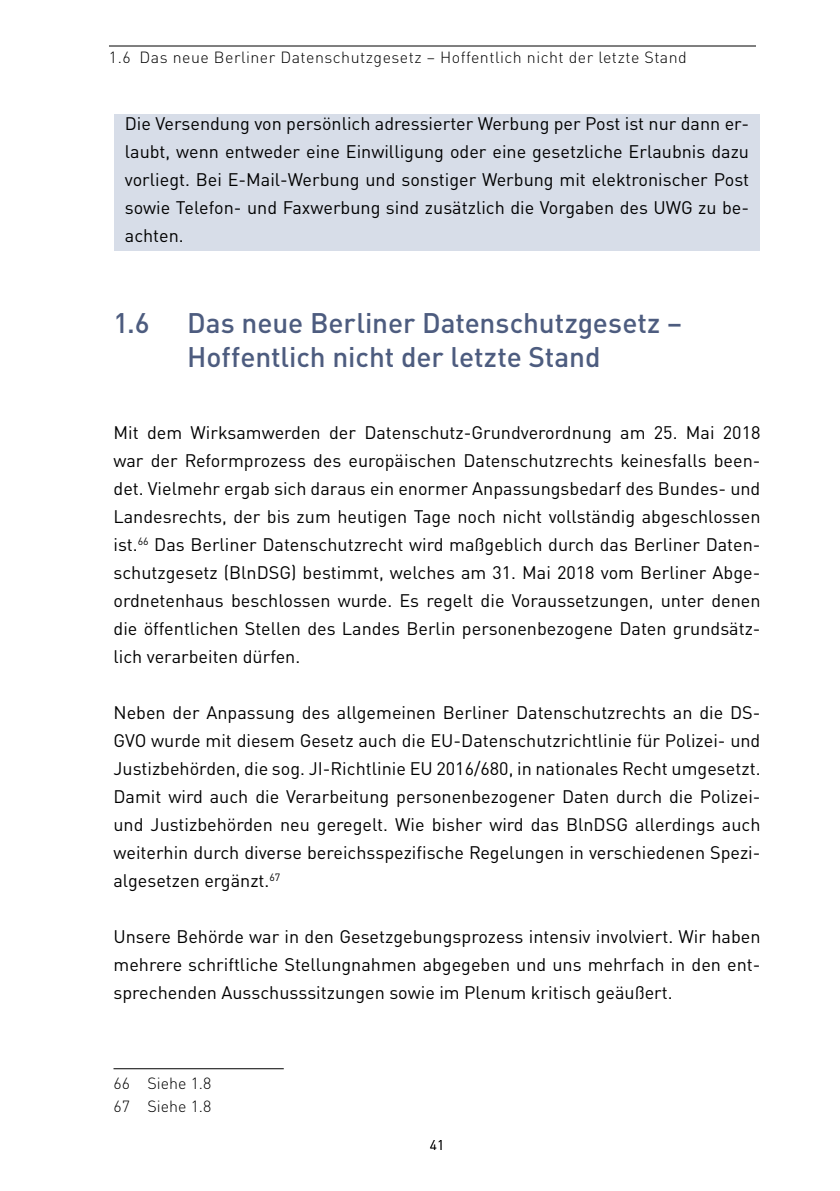
<style>
.page{position:relative;width:840px;height:1191px;background:#fff}
.page>*{position:absolute;margin:0;border:0;box-sizing:border-box;transform-origin:0 0}
.t1{font:500 28px/34px "DIN Pro";letter-spacing:-.005em;color:#4d5c7f}
._01-fliess{font:18px/28px "DIN Pro";color:#000;text-align:justify}
._06-hinterlegt{font:18px/28px "DIN Pro";color:#000;text-align:justify}
._08-fuss-bis-100{font:300 16px "DIN Pro";letter-spacing:.03em;color:#000}
.t2{font:300 14px "DIN Pro";color:#000}
</style>
<div class="page">
<hr style="left:109px;top:46px;width:646px;height:1px;background:#000">
<div style="left:114px;top:114px;width:645px;height:137px;background:#d7dde8"></div>
<hr style="left:113px;top:1068px;width:170px;height:1px;background:#000">
<p class="_08-fuss-bis-100" style="left:109px;top:47px;width:579px">1.6 Das neue Berliner Datenschutzgesetz – Hoffentlich nicht der letzte Stand</p>
<p class="_06-hinterlegt" style="left:125px;top:109px;width:625px">Die Versendung von persönlich adressierter Werbung per Post ist nur dann er&shy;laubt, wenn entweder eine Einwilligung oder eine gesetzliche Erlaubnis dazu vorliegt. Bei E-Mail-Werbung und sonstiger Werbung mit elektronischer Post sowie Telefon- und Faxwerbung sind zusätzlich die Vorgaben des UWG zu be&shy;achten.</p>
<p class="t1" style="left:113px;top:305px;width:38px">1.6</p>
<p class="t1" style="left:187px;top:305px;width:496px">Das neue Berliner Datenschutzgesetz –<br>Hoffentlich nicht der letzte Stand</p>
<p class="_01-fliess" style="left:113px;top:417px;width:648px">Mit dem Wirksamwerden der Datenschutz-Grundverordnung am 25. Mai 2018 war der Reformprozess des europäischen Datenschutzrechts keinesfalls been&shy;det. Vielmehr ergab sich daraus ein enormer Anpassungsbedarf des Bundes- und Landesrechts, der bis zum heutigen Tage noch nicht vollständig abgeschlossen ist.<sup>66</sup> Das Berliner Datenschutzrecht wird maßgeblich durch das Berliner Daten&shy;schutzgesetz (BlnDSG) bestimmt, welches am 31. Mai 2018 vom Berliner Abge&shy;ordnetenhaus beschlossen wurde. Es regelt die Voraussetzungen, unter denen die öffentlichen Stellen des Landes Berlin personenbezogene Daten grundsätz&shy;lich verarbeiten dürfen.</p>
<p class="_01-fliess" style="left:113px;top:697px;width:648px">Neben der Anpassung des allgemeinen Berliner Datenschutzrechts an die DS-GVO wurde mit diesem Gesetz auch die EU-Datenschutzrichtlinie für Polizei- und Justizbehörden, die sog. JI-Richtlinie EU 2016/680, in nationales Recht umgesetzt.<br>Damit wird auch die Verarbeitung personenbezogener Daten durch die Polizei&shy;und Justizbehörden neu geregelt. Wie bisher wird das BlnDSG allerdings auch weiterhin durch diverse bereichsspezifische Regelungen in verschiedenen Spezi&shy;algesetzen ergänzt.<sup>67</sup></p>
<p class="_01-fliess" style="left:113px;top:921px;width:648px">Unsere Behörde war in den Gesetzgebungsprozess intensiv involviert. Wir haben mehrere schriftliche Stellungnahmen abgegeben und uns mehrfach in den ent&shy;sprechenden Ausschusssitzungen sowie im Plenum kritisch geäußert.</p>
<p class="_08-fuss-bis-100" style="left:113px;top:1072px;width:99px">66 Siehe 1.8</p>
<p class="_08-fuss-bis-100" style="left:113px;top:1095px;width:99px">67 Siehe 1.8</p>
<p class="t2" style="left:429px;top:1135px;width:16px">41</p>
</div>
